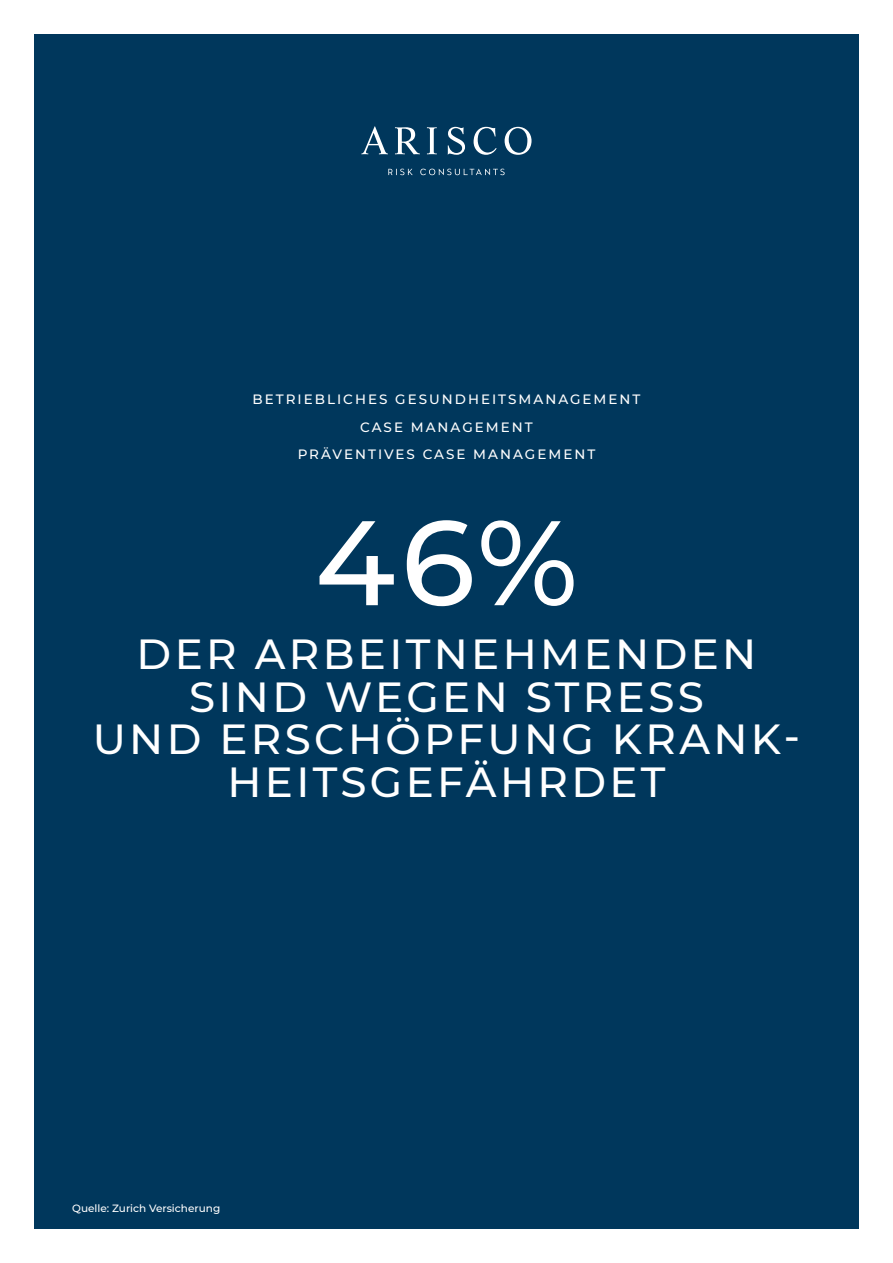
<style>
.page{position:relative;width:893px;height:1263px;background:#fff}
.page>*{position:absolute;margin:0;border:0;box-sizing:border-box;transform-origin:0 0}
.t1{font:500 120px "Montserrat";color:#fff}
.t2{font:500 42px/42.5px "Montserrat";letter-spacing:.08em;color:#fff;text-align:center}
.t3{font:500 13.5px/27.6px "Montserrat";letter-spacing:.15em;color:#fff;text-align:center}
.t4{font:500 10.5px "Montserrat";color:#fff}
</style>
<div class="page">
<div style="left:34px;top:34px;width:825px;height:1195px;background:#00375c"></div>
<svg style="left:361px;top:126px;width:170px;height:29px"></svg>
<svg style="left:388px;top:169px;width:117px;height:6px"></svg>
<p class="t3" style="left:252px;top:385px;width:390px">BETRIEBLICHES GESUNDHEITSMANAGEMENT<br>CASE MANAGEMENT<br>PRÄVENTIVES CASE MANAGEMENT</p>
<h1 class="t1" style="left:315px;top:479px;width:265px">46%</h1>
<h2 class="t2" style="left:93px;top:631px;width:709px">DER ARBEITNEHMENDEN<br>SIND WEGEN STRESS<br>UND ERSCHÖPFUNG KRANK-<br>HEITSGEFÄHRDET</h2>
<p class="t4" style="left:72px;top:1201px;width:149px">Quelle: Zurich Versicherung</p>
</div>
